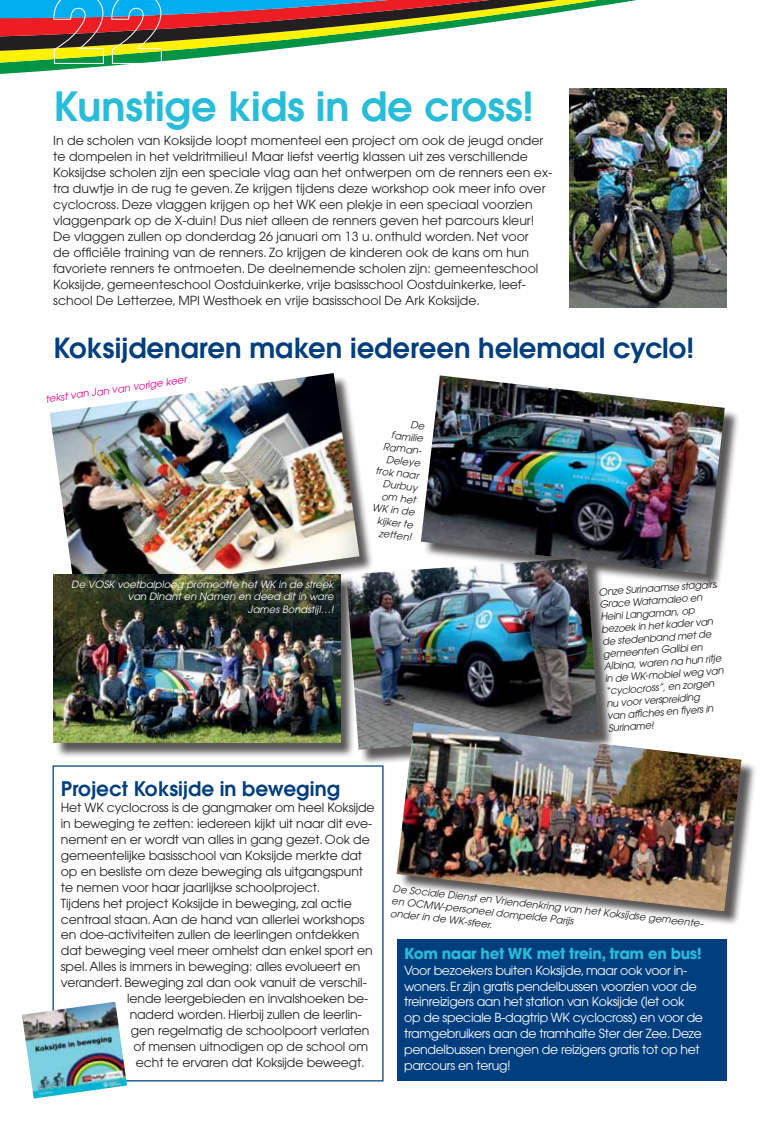
<style>
.page{position:relative;width:780px;height:1134px;background:#fff}
.page>*{position:absolute;margin:0;border:0;box-sizing:border-box;transform-origin:0 0}
.t1{font:600 40px "Avant Garde";color:#27bcd7}
.t2{font:600 27.5px "Avant Garde";color:#003e7e}
.t3{font:600 20px "Avant Garde";color:#003e7e}
.t4{font:700 15px "Avant Garde";letter-spacing:-.025em;color:#27bcd7}
.t5{font:12.5px/16px "Avant Garde";letter-spacing:-.01em;color:#231f20}
.t6{font:12.5px/16px "Avant Garde";letter-spacing:-.025em;color:#fff}
.t7{font:italic 10px/12.4px "Avant Garde";color:#231f20}
.t8{font:italic 10px/12.4px "Avant Garde";color:#fff;text-align:right}
.t9{font:italic 10px "Avant Garde";color:#ec008c}
</style>
<div class="page">
<svg style="left:0;top:0;width:727px;height:92px"></svg>
<svg style="left:53px;top:0;width:51px;height:64px;background:#7a7f67"></svg>
<svg style="left:111px;top:0;width:51px;height:64px;background:#738267"></svg>
<img style="left:569px;top:89px;width:157px;height:218px">
<div style="left:397px;top:940px;width:329px;height:141px;background:#003e7e"></div>
<div style="left:53px;top:765px;width:330px;height:316px;border:1px solid #003e7e"></div>
<div style="left:348px;top:560px;width:265px;height:205px;background:#231f20;opacity:.75"></div>
<img style="left:356px;top:560px;width:242px;height:190px">
<div style="left:399px;top:725px;width:357px;height:201px;background:#231f20;opacity:.75"></div>
<img style="left:396px;top:722px;width:345px;height:189px">
<div style="left:52px;top:375px;width:322px;height:236px;background:#231f20;opacity:.75"></div>
<img style="left:50px;top:373px;width:309px;height:223px">
<div style="left:423px;top:378px;width:316px;height:211px;background:#231f20;opacity:.75"></div>
<img style="left:421px;top:375px;width:303px;height:199px">
<div style="left:55px;top:576px;width:301px;height:182px;background:#231f20;opacity:.75"></div>
<img style="left:53px;top:574px;width:287px;height:169px">
<img style="left:22px;top:1002px;width:105px;height:96px">
<h1 class="t1" style="left:53px;top:80px;width:482px">Kunstige kids in de cross!</h1>
<p class="t5" style="left:53px;top:133px;width:500px">In de scholen van Koksijde loopt momenteel een project om ook de jeugd onder te dompelen in het veldritmilieu! Maar liefst veertig klassen uit zes verschillende Koksijdse scholen zijn een speciale vlag aan het ontwerpen om de renners een ex&shy;tra duwtje in de rug te geven. Ze krijgen tijdens deze workshop ook meer info over cyclocross. Deze vlaggen krijgen op het WK een plekje in een speciaal voorzien vlaggenpark op de X-duin! Dus niet alleen de renners geven het parcours kleur!<br>De vlaggen zullen op donderdag 26 januari om 13 u. onthuld worden. Net voor<br>de officiële training van de renners. Zo krijgen de kinderen ook de kans om hun favoriete renners te ontmoeten. De deelnemende scholen zijn: gemeenteschool Koksijde, gemeenteschool Oostduinkerke, vrije basisschool Oostduinkerke, leef&shy;school De Letterzee, MPI Westhoek en vrije basisschool De Ark Koksijde.</p>
<h2 class="t2" style="left:53px;top:330px;width:642px">Koksijdenaren maken iedereen helemaal cyclo!</h2>
<p class="t9" style="left:45px;top:393px;width:144px;rotate:-8deg">tekst van Jan van vorige keer</p>
<p class="t8" style="left:71px;top:578px;width:264px">De VOSK voetbalploeg promootte het WK in de streek van Dinant en Namen en deed dit in ware<br>James Bondstijl…!</p>
<p class="t7" style="left:381px;top:415px;width:47px;text-align:right;rotate:6deg">De familie<br>Raman-<br>Deleye trok naar<br>Durbuy om het<br>WK in de kijker te zetten!</p>
<p class="t7" style="left:598px;top:586px;width:121px;rotate:-4deg">Onze Surinaamse stagairs,<br>Grace Watamaleo en<br>Heini Langaman, op bezoek in het kader van de stedenband met de gemeenten Galibi en<br>Albina, waren na hun ritje in de WK-mobiel weg van “cyclocross”, en zorgen nu voor verspreiding<br>van affi ches en fl yers in<br>Suriname!</p>
<h3 class="t3" style="left:61px;top:775px;width:280px">Project Koksijde in beweging</h3>
<p class="t5" style="left:61px;top:799px;width:315px">Het WK cyclocross is de gangmaker om heel Koksijde</p>
<p class="t5" style="left:61px;top:815px;width:313px">in beweging te zetten: iedereen kijkt uit naar dit eve-</p>
<p class="t5" style="left:61px;top:831px;width:310px">nement en er wordt van alles in gang gezet. Ook de</p>
<p class="t5" style="left:61px;top:847px;width:303px">gemeentelijke basisschool van Koksijde merkte dat</p>
<p class="t5" style="left:61px;top:863px;width:304px">op en besliste om deze beweging als uitgangspunt</p>
<p class="t5" style="left:61px;top:879px;width:261px">te nemen voor haar jaarlijkse schoolproject.</p>
<p class="t5" style="left:61px;top:895px;width:292px">Tijdens het project Koksijde in beweging, zal actie</p>
<p class="t5" style="left:61px;top:911px;width:305px">centraal staan. Aan de hand van allerlei workshops</p>
<p class="t5" style="left:61px;top:927px;width:300px">en doe-activiteiten zullen de leerlingen ontdekken</p>
<p class="t5" style="left:61px;top:943px;width:313px">dat beweging veel meer omhelst dan enkel sport en</p>
<p class="t5" style="left:61px;top:959px;width:301px">spel. Alles is immers in beweging: alles evolueert en</p>
<p class="t5" style="left:61px;top:975px;width:307px">verandert. Beweging zal dan ook vanuit de verschil-</p>
<p class="t5" style="left:127px;top:991px;width:243px">lende leergebieden en invalshoeken be-</p>
<p class="t5" style="left:130px;top:1007px;width:234px">naderd worden. Hierbij zullen de leerlin-</p>
<p class="t5" style="left:131px;top:1022px;width:240px">gen regelmatig de schoolpoort verlaten</p>
<p class="t5" style="left:133px;top:1038px;width:236px">of mensen uitnodigen op de school om</p>
<p class="t5" style="left:136px;top:1054px;width:230px">echt te ervaren dat Koksijde beweegt.</p>
<p class="t7" style="left:393px;top:883px;width:315px;line-height:12px;rotate:6deg">De Sociale Dienst en Vriendenkring van het Koksijdse gemeente&shy;en OCMW-personeel dompelde Parijs<br>onder in de WK-sfeer.</p>
<p class="t4" style="left:404px;top:943px;width:299px">Kom naar het WK met trein, tram en bus!</p>
<p class="t6" style="left:404px;top:962px;width:300px">Voor bezoekers buiten Koksijde, maar ook voor in&shy;woners. Er zijn gratis pendelbussen voorzien voor de treinreizigers aan het station van Koksijde (let ook op de speciale B-dagtrip WK cyclocross) en voor de tramgebruikers aan de tramhalte Ster der Zee. Deze pendelbussen brengen de reizigers gratis tot op het parcours en terug!</p>
</div>
